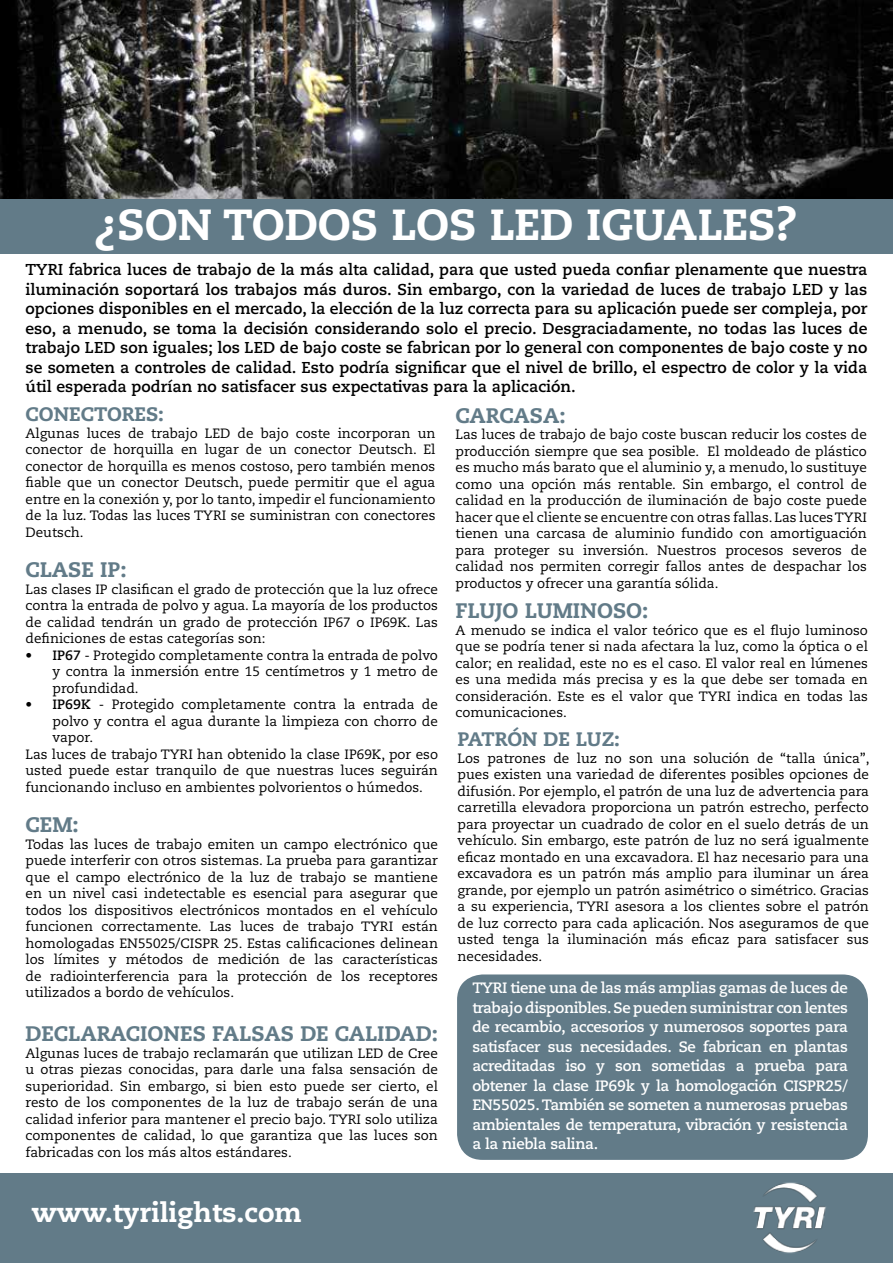
<style>
.page{position:relative;width:893px;height:1263px;background:#fff}
.page>*{position:absolute;margin:0;border:0;box-sizing:border-box;transform-origin:0 0}
.t1{font:800 43.5px "Caecilia LT Std";color:#fff}
.t2{font:800 27px "Caecilia LT Std";color:#fff}
.t3{font:800 21px "Caecilia LT Std";color:#627b88}
.t4{font:800 19.5px "Caecilia LT Std";color:#627b88}
.t5{font:700 15.75px/19.5px "Caecilia LT Std";color:#000;text-align:justify}
.t6{font:700 15px/19.5px "Caecilia LT Std";letter-spacing:-.02em;color:#fff;text-align:justify}
.t7{font:13.5px/16.5px "Caecilia LT Std";color:#000;text-align:justify}
.s1{font-weight:700}
</style>
<div class="page">
<img style="left:0;top:0;width:893px;height:199px">
<div style="left:0;top:199px;width:893px;height:55px;background:#627b88"></div>
<div style="left:0;top:1174px;width:893px;height:89px;background:#627b88"></div>
<img style="left:732px;top:1173px;width:116px;height:80px">
<div style="left:457px;top:974px;width:411px;height:186px;background:#627b88;border-radius:26px"></div>
<h1 class="t1" style="left:97px;top:198px;width:701px">¿SON TODOS LOS LED IGUALES?</h1>
<p class="t5" style="left:26px;top:260px;width:843px">TYRI fabrica luces de trabajo de la más alta calidad, para que usted pueda confiar plenamente que nuestra iluminación soportará los trabajos más duros. Sin embargo, con la variedad de luces de trabajo LED y las opciones disponibles en el mercado, la elección de la luz correcta para su aplicación puede ser compleja, por eso, a menudo, se toma la decisión considerando solo el precio. Desgraciadamente, no todas las luces de trabajo LED son iguales; los LED de bajo coste se fabrican por lo general con componentes de bajo coste y no se someten a controles de calidad. Esto podría significar que el nivel de brillo, el espectro de color y la vida útil esperada podrían no satisfacer sus expectativas para la aplicación.</p>
<h3 class="t4" style="left:26px;top:402px;width:140px">CONECTORES:</h3>
<p class="t7" style="left:26px;top:425px;width:411px">Algunas luces de trabajo LED de bajo coste incorporan un conector de horquilla en lugar de un conector Deutsch. El conector de horquilla es menos costoso, pero también menos fiable que un conector Deutsch, puede permitir que el agua entre en la conexión y, por lo tanto, impedir el funcionamiento de la luz. Todas las luces TYRI se suministran con conectores Deutsch.</p>
<h3 class="t3" style="left:26px;top:557px;width:103px">CLASE IP:</h3>
<p class="t7" style="left:26px;top:581px;width:414px">Las clases IP clasifican el grado de protección que la luz ofrece contra la entrada de polvo y agua. La mayoría de los productos de calidad tendrán un grado de protección IP67 o IP69K. Las definiciones de estas categorías son:</p>
<p class="t7" style="left:53px;top:647px;width:387px;text-indent:-27px"><span class="s1">• IP67</span> - Protegido completamente contra la entrada de polvo y contra la inmersión entre 15 centímetros y 1 metro de profundidad.</p>
<p class="t7" style="left:26px;top:696px;width:414px"><span class="s1">• IP69K</span> - Protegido completamente contra la entrada de</p>
<p class="t7" style="left:53px;top:713px;width:387px">polvo y contra el agua durante la limpieza con chorro de</p>
<p class="t7" style="left:53px;top:729px;width:42px">vapor.</p>
<p class="t7" style="left:26px;top:746px;width:414px">Las luces de trabajo TYRI han obtenido la clase IP69K, por eso</p>
<p class="t7" style="left:26px;top:762px;width:414px">usted puede estar tranquilo de que nuestras luces seguirán</p>
<p class="t7" style="left:26px;top:779px;width:399px">funcionando incluso en ambientes polvorientos o húmedos.</p>
<h3 class="t3" style="left:26px;top:812px;width:55px">CEM:</h3>
<p class="t7" style="left:26px;top:836px;width:414px">Todas las luces de trabajo emiten un campo electrónico que puede interferir con otros sistemas. La prueba para garantizar que el campo electrónico de la luz de trabajo se mantiene en un nivel casi indetectable es esencial para asegurar que todos los dispositivos electrónicos montados en el vehículo funcionen correctamente. Las luces de trabajo TYRI están homologadas EN55025/CISPR 25. Estas calificaciones delinean los límites y métodos de medición de las características de radiointerferencia para la protección de los receptores utilizados a bordo de vehículos.</p>
<h3 class="t3" style="left:26px;top:1021px;width:414px">DECLARACIONES FALSAS DE CALIDAD:</h3>
<p class="t7" style="left:26px;top:1045px;width:414px">Algunas luces de trabajo reclamarán que utilizan LED de Cree u otras piezas conocidas, para darle una falsa sensación de superioridad. Sin embargo, si bien esto puede ser cierto, el resto de los componentes de la luz de trabajo serán de una calidad inferior para mantener el precio bajo. TYRI solo utiliza componentes de calidad, lo que garantiza que las luces son fabricadas con los más altos estándares.</p>
<h2 class="t2" style="left:32px;top:1196px;width:272px">www.tyrilights.com</h2>
<h3 class="t3" style="left:455px;top:402px;width:112px">CARCASA:</h3>
<p class="t7" style="left:455px;top:426px;width:413px">Las luces de trabajo de bajo coste buscan reducir los costes de producción siempre que sea posible. El moldeado de plástico es mucho más barato que el aluminio y, a menudo, lo sustituye como una opción más rentable. Sin embargo, el control de calidad en la producción de iluminación de bajo coste puede hacer que el cliente se encuentre con otras fallas. Las luces TYRI tienen una carcasa de aluminio fundido con amortiguación para proteger su inversión. Nuestros procesos severos de calidad nos permiten corregir fallos antes de despachar los productos y ofrecer una garantía sólida.</p>
<h3 class="t3" style="left:455px;top:598px;width:194px">FLUJO LUMINOSO:</h3>
<p class="t7" style="left:455px;top:622px;width:414px">A menudo se indica el valor teórico que es el flujo luminoso que se podría tener si nada afectara la luz, como la óptica o el calor; en realidad, este no es el caso. El valor real en lúmenes es una medida más precisa y es la que debe ser tomada en consideración. Este es el valor que TYRI indica en todas las comunicaciones.</p>
<h3 class="t4" style="left:458px;top:727px;width:164px">PATRÓN DE LUZ:</h3>
<p class="t7" style="left:458px;top:750px;width:413px">Los patrones de luz no son una solución de “talla única”, pues existen una variedad de diferentes posibles opciones de difusión. Por ejemplo, el patrón de una luz de advertencia para carretilla elevadora proporciona un patrón estrecho, perfecto para proyectar un cuadrado de color en el suelo detrás de un vehículo. Sin embargo, este patrón de luz no será igualmente eficaz montado en una excavadora. El haz necesario para una excavadora es un patrón más amplio para iluminar un área grande, por ejemplo un patrón asimétrico o simétrico. Gracias a su experiencia, TYRI asesora a los clientes sobre el patrón de luz correcto para cada aplicación. Nos aseguramos de que usted tenga la iluminación más eficaz para satisfacer sus necesidades.</p>
<p class="t6" style="left:472px;top:978px;width:377px">TYRI tiene una de las más amplias gamas de luces de trabajo disponibles. Se pueden suministrar con lentes de recambio, accesorios y numerosos soportes para satisfacer sus necesidades. Se fabrican en plantas acreditadas iso y son sometidas a prueba para obtener la clase IP69k y la homologación CISPR25/ EN55025. También se someten a numerosas pruebas ambientales de temperatura, vibración y resistencia a la niebla salina.</p>
</div>
